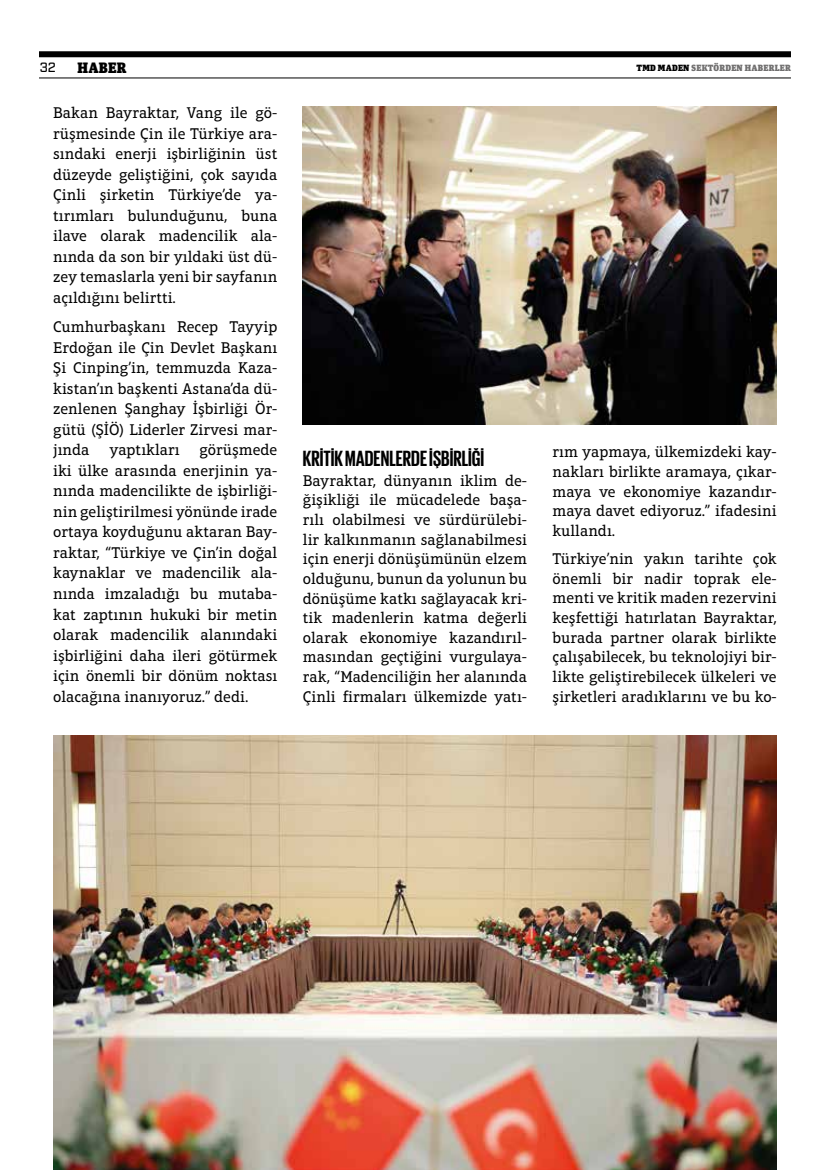
<style>
.page{position:relative;width:830px;height:1170px;background:#fff}
.page>*{position:absolute;margin:0;border:0;box-sizing:border-box;transform-origin:0 0}
.t1{font:700 22.5px "Giorgio Sans";color:#000}
.t2{font:15.75px/20.5px "Aptifer Slab LT Pro";color:#000;text-align:justify}
.t3{font:900 15px "Unit Slab Pro";letter-spacing:.02em;color:#000}
.t4{font:500 13.5px "Industry";color:#000}
.t5{font:900 9px "Unit Slab Pro";letter-spacing:.02em;color:#706f6f}
.s1{color:#000}
</style>
<div class="page">
<img style="left:53px;top:735px;width:723px;height:434px">
<img style="left:303px;top:106px;width:473px;height:318px">
<div style="left:39px;top:51px;width:751px;height:6px;background:#000"></div>
<hr style="left:39px;top:78px;width:751px;height:1px;background:#000">
<p class="t4" style="left:40px;top:60px;width:18px">32</p>
<p class="t3" style="left:77px;top:57px;width:51px">HABER</p>
<p class="t5" style="left:636px;top:61px;width:156px"><span class="s1">TMD MADEN</span> SEKTÖRDEN HABERLER</p>
<p class="t2" style="left:53px;top:103px;width:225px">Bakan Bayraktar, Vang ile gö&shy;rüşmesinde Çin ile Türkiye ara&shy;sındaki enerji işbirliğinin üst düzeyde geliştiğini, çok sayıda Çinli şirketin Türkiye’de ya&shy;tırımları bulunduğunu, buna ilave olarak madencilik ala&shy;nında da son bir yıldaki üst dü&shy;zey temaslarla yeni bir sayfanın açıldığını belirtti.</p>
<p class="t2" style="left:53px;top:316px;width:225px">Cumhurbaşkanı Recep Tayyip Erdoğan ile Çin Devlet Başkanı Şi Cinping’in, temmuzda Kaza&shy;kistan’ın başkenti Astana’da dü&shy;zenlenen Şanghay İşbirliği Ör&shy;gütü (ŞİÖ) Liderler Zirvesi mar&shy;jında</p>
<p class="t2" style="left:53px;top:439px;width:225px;text-indent:146px">görüşmede iki ülke arasında enerjinin ya&shy;nında madencilikte de işbirliği&shy;nin geliştirilmesi yönünde irade ortaya koyduğunu aktaran Bay&shy;raktar, “Türkiye ve Çin’in doğal kaynaklar ve madencilik ala&shy;nında imzaladığı bu mutaba&shy;kat zaptının hukuki bir metin olarak madencilik alanındaki işbirliğini daha ileri götürmek için önemli bir dönüm noktası olacağına inanıyoruz.” dedi.</p>
<h1 class="t1" style="left:303px;top:447px;width:182px">KRITIK MADENLERDE IŞBIRLIĞI</h1>
<p class="t2" style="left:109px;top:439px;width:72px">yaptıkları</p>
<p class="t2" style="left:303px;top:470px;width:225px;line-height:19.6px">Bayraktar, dünyanın iklim de&shy;ğişikliği ile mücadelede başa&shy;rılı olabilmesi ve sürdürülebi&shy;lir kalkınmanın sağlanabilmesi için enerji dönüşümünün elzem olduğunu, bunun da yolunun bu dönüşüme katkı sağlayacak kri&shy;tik madenlerin katma değerli olarak ekonomiye kazandırıl&shy;masından geçtiğini vurgulaya&shy;rak, “Madenciliğin her alanında Çinli firmaları ülkemizde yatı-</p>
<p class="t2" style="left:552px;top:442px;width:225px;line-height:19.6px">rım yapmaya, ülkemizdeki kay&shy;nakları birlikte aramaya, çıkar&shy;maya ve ekonomiye kazandır&shy;maya davet ediyoruz.” ifadesini kullandı.</p>
<p class="t2" style="left:552px;top:549px;width:225px;line-height:19.6px">Türkiye’nin yakın tarihte çok önemli bir nadir toprak ele&shy;menti ve kritik maden rezervini keşfettiği hatırlatan Bayraktar, burada partner olarak birlikte çalışabilecek, bu teknolojiyi bir&shy;likte geliştirebilecek ülkeleri ve şirketleri aradıklarını ve bu ko-</p>
</div>
